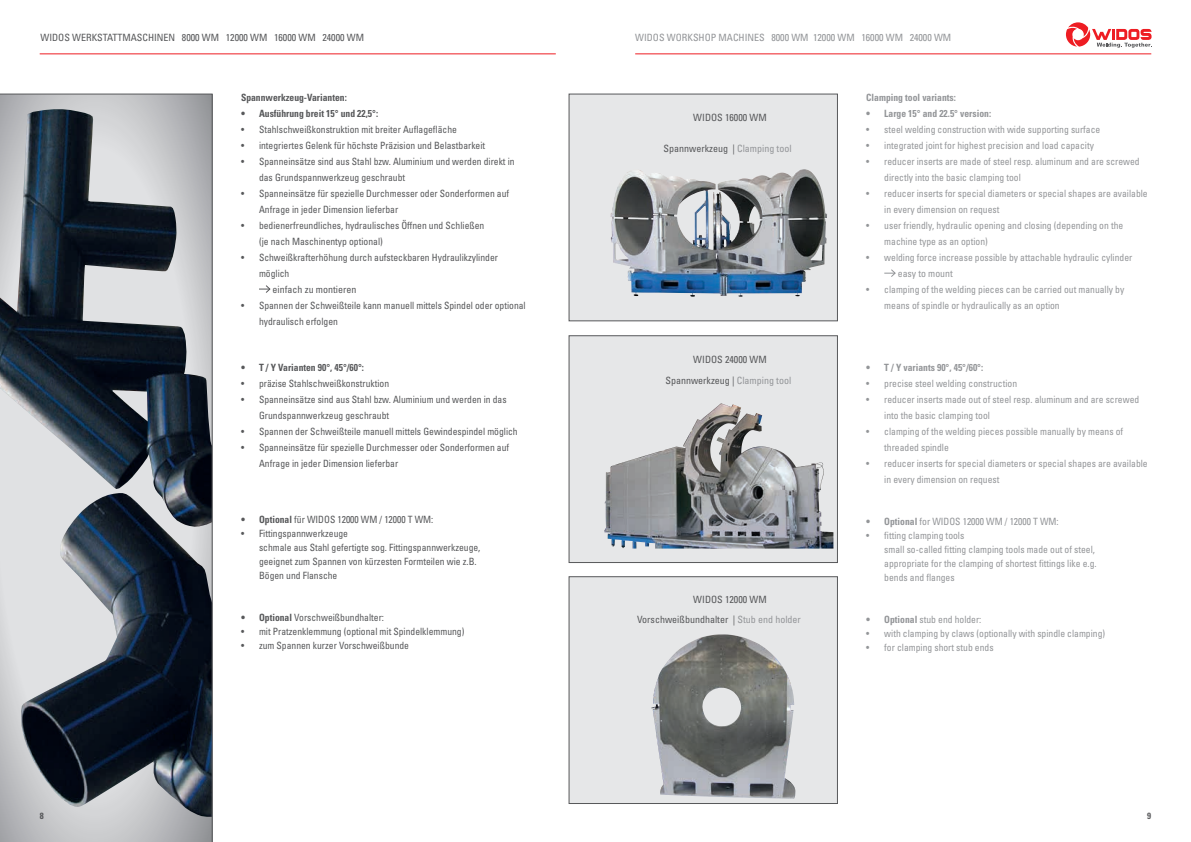
<style>
.page{position:relative;width:1191px;height:842px;background:#fff}
.page>*{position:absolute;margin:0;border:0;box-sizing:border-box;transform-origin:0 0}
.t1{font:condensed 10px/16px "Univers LT Pro";color:#939598;scale:.96 1}
.t2{font:condensed 10px/16px "Univers LT Pro";color:#57585a;scale:.96 1}
.t3{font:condensed 10px/20.5px "Univers LT Pro";color:#57585a;text-align:center}
.t4{font:700 condensed 10px "Univers LT Pro";color:#57585a;scale:.96 1}
.t5{font:700 condensed 10px "Univers LT Pro";color:#939598;scale:.96 1}
.t6{font:condensed 10px "Univers LT Pro";color:#939598}
.t7{font:700 condensed 9px "Univers LT Pro";color:#57585a}
.s1{font-weight:700}
.s2{color:#939598}
</style>
<div class="page">
<svg style="left:0;top:94px;width:213px;height:748px;background:#6c727a"></svg>
<svg style="left:259px;top:285px;width:12px;height:8px"></svg>
<svg style="left:884px;top:269px;width:12px;height:8px"></svg>
<div style="left:568px;top:94px;width:270px;height:227px;background:#e6e7e8;border:1px solid #57585a"></div>
<div style="left:568px;top:335px;width:270px;height:228px;background:#e6e7e8;border:1px solid #57585a"></div>
<div style="left:568px;top:576px;width:270px;height:228px;background:#e6e7e8;border:1px solid #57585a"></div>
<img style="left:610px;top:169px;width:193px;height:128px">
<img style="left:651px;top:634px;width:144px;height:165px">
<img style="left:604px;top:403px;width:229px;height:145px">
<hr style="left:40px;top:53px;width:516px;height:1px;background:#ee1d23">
<hr style="left:635px;top:53px;width:516px;height:1px;background:#ee1d23">
<svg style="left:1066px;top:22px;width:85px;height:26px"></svg>
<p class="t3" style="left:41px;top:27px;width:325px">WIDOS WERKSTATTMASCHINEN 8000 WM 12000 WM 16000 WM 24000 WM</p>
<p class="t4" style="left:241px;top:91px;width:112px">Spannwerkzeug-Varianten:</p>
<p class="t4" style="left:241px;top:107px;width:144px">• Ausführung breit 15° und 22,5°:</p>
<p class="t2" style="left:241px;top:121px;width:226px">• Stahlschweißkonstruktion mit breiter Auflagefläche</p>
<p class="t2" style="left:241px;top:137px;width:256px">• integriertes Gelenk für höchste Präzision und Belastbarkeit</p>
<p class="t2" style="left:259px;top:153px;width:268px;text-indent:-18px">• Spanneinsätze sind aus Stahl bzw. Aluminium und werden direkt in das Grundspannwerkzeug geschraubt</p>
<p class="t2" style="left:259px;top:185px;width:262px;text-indent:-18px">• Spanneinsätze für spezielle Durchmesser oder Sonderformen auf<br>Anfrage in jeder Dimension lieferbar</p>
<p class="t2" style="left:259px;top:217px;width:236px;text-indent:-18px">• bedienerfreundliches, hydraulisches Öffnen und Schließen (je nach Maschinentyp optional)</p>
<p class="t2" style="left:241px;top:249px;width:269px">• Schweißkrafterhöhung durch aufsteckbaren Hydraulikzylinder</p>
<p class="t2" style="left:259px;top:265px;width:33px">möglich</p>
<p class="t3" style="left:273px;top:279px;width:85px">einfach zu montieren</p>
<p class="t2" style="left:259px;top:297px;width:279px;text-indent:-18px">• Spannen der Schweißteile kann manuell mittels Spindel oder optional hydraulisch erfolgen</p>
<p class="t4" style="left:241px;top:361px;width:130px">• T / Y Varianten 90°, 45°/60°:</p>
<p class="t2" style="left:241px;top:375px;width:156px">• präzise Stahlschweißkonstruktion</p>
<p class="t2" style="left:259px;top:391px;width:259px;text-indent:-18px">• Spanneinsätze sind aus Stahl bzw. Aluminium und werden in das<br>Grundspannwerkzeug geschraubt</p>
<p class="t2" style="left:241px;top:423px;width:290px">• Spannen der Schweißteile manuell mittels Gewindespindel möglich</p>
<p class="t2" style="left:259px;top:439px;width:262px;text-indent:-18px">• Spanneinsätze für spezielle Durchmesser oder Sonderformen auf<br>Anfrage in jeder Dimension lieferbar</p>
<p class="t2" style="left:241px;top:511px;width:202px"><span class="s1">• Optional</span> für WIDOS 12000 WM / 12000 T WM:</p>
<p class="t2" style="left:259px;top:526px;width:232px;line-height:14px;text-indent:-18px">• Fittingspannwerkzeuge<br>schmale aus Stahl gefertigte sog. Fittingspannwerkzeuge, geeignet zum Spannen von kürzesten Formteilen wie z.B.<br>Bögen und Flansche</p>
<p class="t2" style="left:241px;top:609px;width:150px"><span class="s1">• Optional</span> Vorschweißbundhalter:</p>
<p class="t2" style="left:241px;top:623px;width:234px">• mit Pratzenklemmung (optional mit Spindelklemmung)</p>
<p class="t2" style="left:241px;top:637px;width:177px">• zum Spannen kurzer Vorschweißbunde</p>
<p class="t6" style="left:635px;top:31px;width:318px">WIDOS WORKSHOP MACHINES 8000 WM 12000 WM 16000 WM 24000 WM</p>
<p class="t3" style="left:693px;top:107px;width:75px">WIDOS 16000 WM</p>
<p class="t3" style="left:663px;top:138px;width:130px">Spannwerkzeug | <span class="s2">Clamping tool</span></p>
<p class="t3" style="left:665px;top:349px;width:127px">WIDOS 24000 WM<br>Spannwerkzeug | <span class="s2">Clamping tool</span></p>
<p class="t3" style="left:637px;top:589px;width:165px;text-align:left;text-indent:56px">WIDOS 12000 WM<br>Vorschweißbundhalter | <span class="s2">Stub end holder</span></p>
<p class="t5" style="left:866px;top:91px;width:95px">Clamping tool variants:</p>
<p class="t5" style="left:866px;top:107px;width:132px">• Large 15° and 22.5° version:</p>
<p class="t1" style="left:866px;top:121px;width:245px">• steel welding construction with wide supporting surface</p>
<p class="t1" style="left:866px;top:137px;width:239px">• integrated joint for highest precision and load capacity</p>
<p class="t1" style="left:884px;top:153px;width:268px;text-indent:-18px">• reducer inserts are made of steel resp. aluminum and are screwed directly into the basic clamping tool</p>
<p class="t1" style="left:884px;top:185px;width:276px;text-indent:-18px">• reducer inserts for special diameters or special shapes are available in every dimension on request</p>
<p class="t1" style="left:884px;top:217px;width:250px;text-indent:-18px">• user friendly, hydraulic opening and closing (depending on the machine type as an option)</p>
<p class="t1" style="left:897px;top:249px;width:246px;text-indent:-32px">• welding force increase possible by attachable hydraulic cylinder easy to mount</p>
<p class="t1" style="left:884px;top:281px;width:251px;text-indent:-18px">• clamping of the welding pieces can be carried out manually by means of spindle or hydraulically as an option</p>
<p class="t5" style="left:866px;top:361px;width:123px">• T / Y variants 90°, 45°/60°:</p>
<p class="t1" style="left:866px;top:375px;width:159px">• precise steel welding construction</p>
<p class="t1" style="left:884px;top:391px;width:267px;text-indent:-18px">• reducer inserts made out of steel resp. aluminum and are screwed into the basic clamping tool</p>
<p class="t1" style="left:884px;top:423px;width:250px;text-indent:-18px">• clamping of the welding pieces possible manually by means of threaded spindle</p>
<p class="t1" style="left:884px;top:455px;width:276px;text-indent:-18px">• reducer inserts for special diameters or special shapes are available in every dimension on request</p>
<p class="t1" style="left:866px;top:513px;width:202px"><span class="s1">• Optional</span> for WIDOS 12000 WM / 12000 T WM:</p>
<p class="t1" style="left:884px;top:528px;width:223px;line-height:14px;text-indent:-18px">• fitting clamping tools<br>small so-called fitting clamping tools made out of steel, appropriate for the clamping of shortest fittings like e.g. bends and flanges</p>
<p class="t1" style="left:866px;top:611px;width:121px"><span class="s1">• Optional</span> stub end holder:</p>
<p class="t1" style="left:866px;top:625px;width:250px">• with clamping by claws (optionally with spindle clamping)</p>
<p class="t1" style="left:866px;top:639px;width:134px">• for clamping short stub ends</p>
<p class="t7" style="left:40px;top:811px;width:5px">8</p>
<p class="t7" style="left:1147px;top:811px;width:5px">9</p>
</div>
